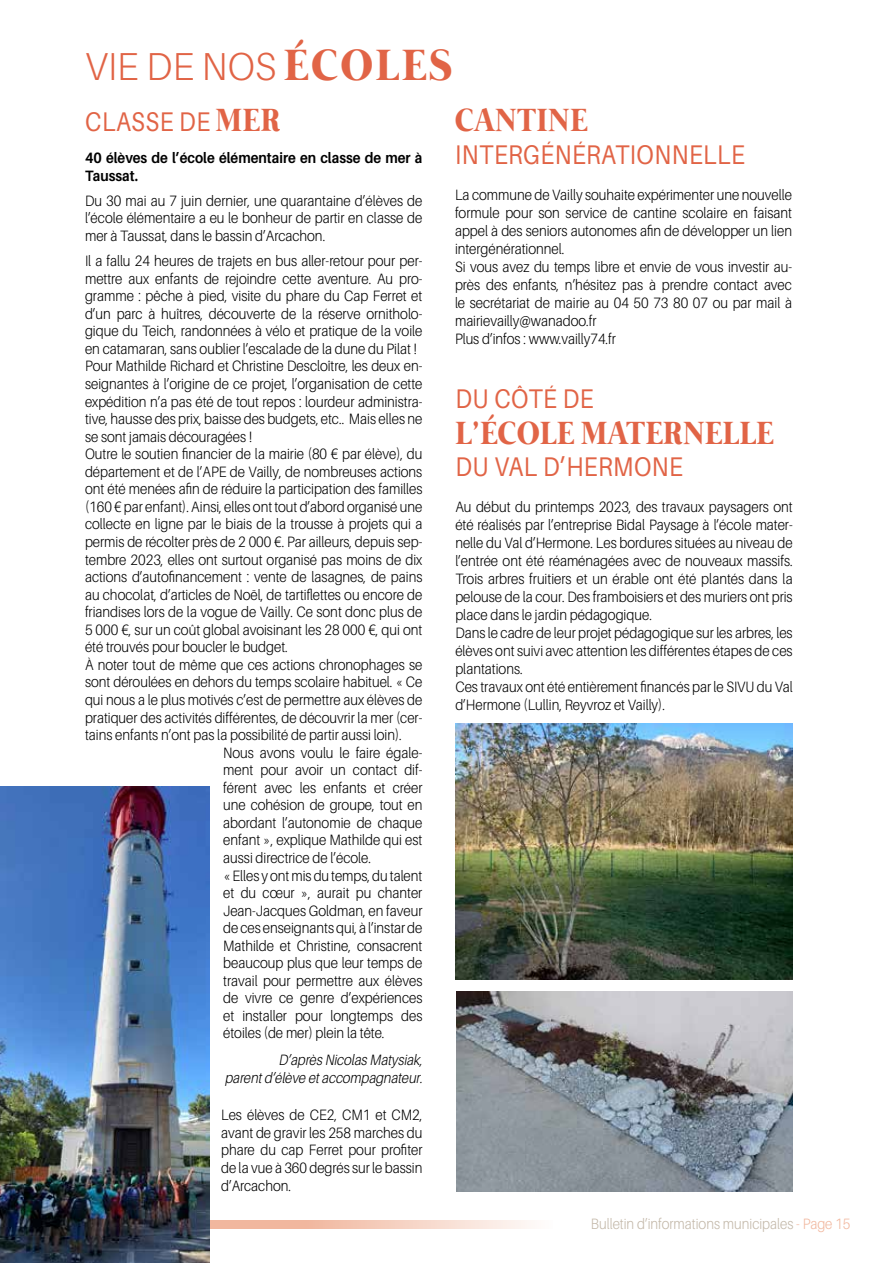
<style>
.page{position:relative;width:893px;height:1263px;background:#fff}
.page>*{position:absolute;margin:0;border:0;box-sizing:border-box;transform-origin:0 0}
.t1{font:300 39px "Aileron";letter-spacing:.01em;color:#e16446;scale:.95 1}
.t2{font:700 33px "Mermaid";letter-spacing:.02em;color:#e16446;scale:.91 1}
.t3{font:27px "Aileron";letter-spacing:.02em;color:#e16446;scale:.87 1}
.t4{font:300 15px/18px "Aileron";color:#000;text-align:justify;scale:.9 1}
.t5{font:italic 300 15px/17.7px "Aileron";color:#000;text-align:right;scale:.88 1}
.t6{font:700 15px/18px "Aileron";color:#000;scale:.9 1}
.t7{font:300 15px "Aileron";color:#c3b8a9;scale:.9 1}
.s1{font-family:"Mermaid";font-weight:700;font-size:45px}
.s2{font-family:"Mermaid";font-weight:700;font-size:33px}
.s3{color:#f1b79e}
</style>
<div class="page">
<svg style="left:209px;top:1220px;width:320px;height:9px;background:#f4ccbb"></svg>
<img style="left:0;top:787px;width:209px;height:476px">
<img style="left:455px;top:724px;width:337px;height:255px">
<img style="left:456px;top:991px;width:337px;height:200px">
<h1 class="t1" style="left:85px;top:45px;width:388px">VIE DE NOS <span class="s1">ÉCOLES</span></h1>
<h3 class="t3" style="left:85px;top:106px;width:226px">CLASSE DE <span class="s2">MER</span></h3>
<p class="t6" style="left:85px;top:148px;width:376px">40 élèves de l’école élémentaire en classe de mer à<br>Taussat.</p>
<p class="t4" style="left:85px;top:192px;width:376px">Du 30 mai au 7 juin dernier, une quarantaine d’élèves de l’école élémentaire a eu le bonheur de partir en classe de mer à Taussat, dans le bassin d’Arcachon.</p>
<p class="t4" style="left:85px;top:252px;width:376px">Il a fallu 24 heures de trajets en bus aller-retour pour per-</p>
<p class="t4" style="left:85px;top:270px;width:376px">mettre aux enfants de rejoindre cette aventure. Au pro-</p>
<p class="t4" style="left:85px;top:287px;width:376px">gramme : pêche à pied, visite du phare du Cap Ferret et</p>
<p class="t4" style="left:85px;top:305px;width:376px">d’un parc à huîtres, découverte de la réserve ornitholo-</p>
<p class="t4" style="left:85px;top:322px;width:376px">gique du Teich, randonnées à vélo et pratique de la voile</p>
<p class="t4" style="left:85px;top:340px;width:370px">en catamaran, sans oublier l’escalade de la dune du Pilat !</p>
<p class="t4" style="left:85px;top:357px;width:376px">Pour Mathilde Richard et Christine Descloître, les deux en-</p>
<p class="t4" style="left:85px;top:375px;width:376px">seignantes à l’origine de ce projet, l’organisation de cette</p>
<p class="t4" style="left:85px;top:393px;width:376px">expédition n’a pas été de tout repos : lourdeur administra-</p>
<p class="t4" style="left:85px;top:410px;width:376px">tive, hausse des prix, baisse des budgets, etc.. Mais elles ne</p>
<p class="t4" style="left:85px;top:428px;width:187px">se sont jamais découragées !</p>
<p class="t4" style="left:85px;top:445px;width:376px">Outre le soutien financier de la mairie (80 € par élève), du</p>
<p class="t4" style="left:85px;top:463px;width:376px">département et de l’APE de Vailly, de nombreuses actions</p>
<p class="t4" style="left:85px;top:480px;width:376px">ont été menées afin de réduire la participation des familles</p>
<p class="t4" style="left:85px;top:498px;width:376px">(160 € par enfant). Ainsi, elles ont tout d’abord organisé une</p>
<p class="t4" style="left:85px;top:515px;width:376px">collecte en ligne par le biais de la trousse à projets qui a</p>
<p class="t4" style="left:85px;top:533px;width:376px">permis de récolter près de 2 000 €. Par ailleurs, depuis sep-</p>
<p class="t4" style="left:85px;top:550px;width:376px">tembre 2023, elles ont surtout organisé pas moins de dix</p>
<p class="t4" style="left:85px;top:568px;width:376px">actions d’autofinancement : vente de lasagnes, de pains</p>
<p class="t4" style="left:85px;top:586px;width:376px">au chocolat, d’articles de Noël, de tartiflettes ou encore de</p>
<p class="t4" style="left:85px;top:603px;width:376px">friandises lors de la vogue de Vailly. Ce sont donc plus de</p>
<p class="t4" style="left:85px;top:621px;width:376px">5 000 €, sur un coût global avoisinant les 28 000 €, qui ont</p>
<p class="t4" style="left:85px;top:638px;width:227px">été trouvés pour boucler le budget.</p>
<p class="t4" style="left:85px;top:656px;width:376px">À noter tout de même que ces actions chronophages se</p>
<p class="t4" style="left:85px;top:673px;width:376px">sont déroulées en dehors du temps scolaire habituel. « Ce</p>
<p class="t4" style="left:85px;top:691px;width:376px">qui nous a le plus motivés c’est de permettre aux élèves de</p>
<p class="t4" style="left:85px;top:708px;width:376px">pratiquer des activités différentes, de découvrir la mer (cer-</p>
<p class="t4" style="left:85px;top:726px;width:354px">tains enfants n’ont pas la possibilité de partir aussi loin).</p>
<p class="t4" style="left:223px;top:744px;width:223px">Nous avons voulu le faire égale-</p>
<p class="t4" style="left:223px;top:761px;width:223px">ment pour avoir un contact dif-</p>
<p class="t4" style="left:223px;top:779px;width:223px">férent avec les enfants et créer</p>
<p class="t4" style="left:223px;top:796px;width:223px">une cohésion de groupe, tout en</p>
<p class="t4" style="left:223px;top:814px;width:223px">abordant l’autonomie de chaque</p>
<p class="t4" style="left:223px;top:831px;width:223px">enfant », explique Mathilde qui est</p>
<p class="t4" style="left:223px;top:849px;width:166px">aussi directrice de l’école.</p>
<p class="t4" style="left:223px;top:866px;width:223px">« Elles y ont mis du temps, du talent</p>
<p class="t4" style="left:223px;top:884px;width:223px">et du cœur », aurait pu chanter</p>
<p class="t4" style="left:223px;top:901px;width:223px">Jean-Jacques Goldman, en faveur</p>
<p class="t4" style="left:223px;top:919px;width:223px">de ces enseignants qui, à l’instar de</p>
<p class="t4" style="left:223px;top:937px;width:223px">Mathilde et Christine, consacrent</p>
<p class="t4" style="left:223px;top:954px;width:223px">beaucoup plus que leur temps de</p>
<p class="t4" style="left:223px;top:972px;width:223px">travail pour permettre aux élèves</p>
<p class="t4" style="left:223px;top:989px;width:223px">de vivre ce genre d’expériences</p>
<p class="t4" style="left:223px;top:1007px;width:223px">et installer pour longtemps des</p>
<p class="t4" style="left:223px;top:1024px;width:181px">étoiles (de mer) plein la tête.</p>
<p class="t5" style="left:225px;top:1051px;width:229px">D’après Nicolas Matysiak, parentd’élève etaccompagnateur.</p>
<p class="t4" style="left:221px;top:1106px;width:225px">Les élèves de CE2, CM1 et CM2, avant de gravir les 258 marches du phare du cap Ferret pour profiter de la vue à 360 degrés sur le bassin d’Arcachon.</p>
<h2 class="t2" style="left:455px;top:101px;width:147px">CANTINE</h2>
<h3 class="t3" style="left:455px;top:139px;width:335px">INTERGÉNÉRATIONNELLE</h3>
<p class="t4" style="left:455px;top:186px;width:376px;text-align:left">La commune de Vailly souhaite expérimenter une nouvelle formule pour son service de cantine scolaire en faisant appel à des seniors autonomes afin de développer un lien intergénérationnel.<br>Si vous avez du temps libre et envie de vous investir au&shy;près des enfants, n’hésitez pas à prendre contact avec le secrétariat de mairie au 04 50 73 80 07 ou par mail à mairievailly@wanadoo.fr<br>Plus d’infos : www.vailly74.fr</p>
<h3 class="t3" style="left:455px;top:384px;width:160px">DU CÔTÉ DE</h3>
<h2 class="t2" style="left:455px;top:414px;width:351px">L’ÉCOLE MATERNELLE</h2>
<h3 class="t3" style="left:455px;top:452px;width:263px">DU VAL D’HERMONE</h3>
<p class="t4" style="left:455px;top:498px;width:376px;text-align:left">Au début du printemps 2023, des travaux paysagers ont été réalisés par l’entreprise Bidal Paysage à l’école mater&shy;nelle du Val d’Hermone. Les bordures situées au niveau de l’entrée ont été réaménagées avec de nouveaux massifs.<br>Trois arbres fruitiers et un érable ont été plantés dans la pelouse de la cour. Des framboisiers et des muriers ont pris place dans le jardin pédagogique.<br>Dans le cadre de leur projet pédagogique sur les arbres, les élèves ont suivi avec attention les différentes étapes de ces plantations.<br>Ces travaux ont été entièrement financés par le SIVU du Val d’Hermone (Lullin, Reyvroz et Vailly).</p>
<p class="t7" style="left:591px;top:1215px;width:290px">Bulletin d’informations municipales <span class="s3">- Page 15</span></p>
</div>
